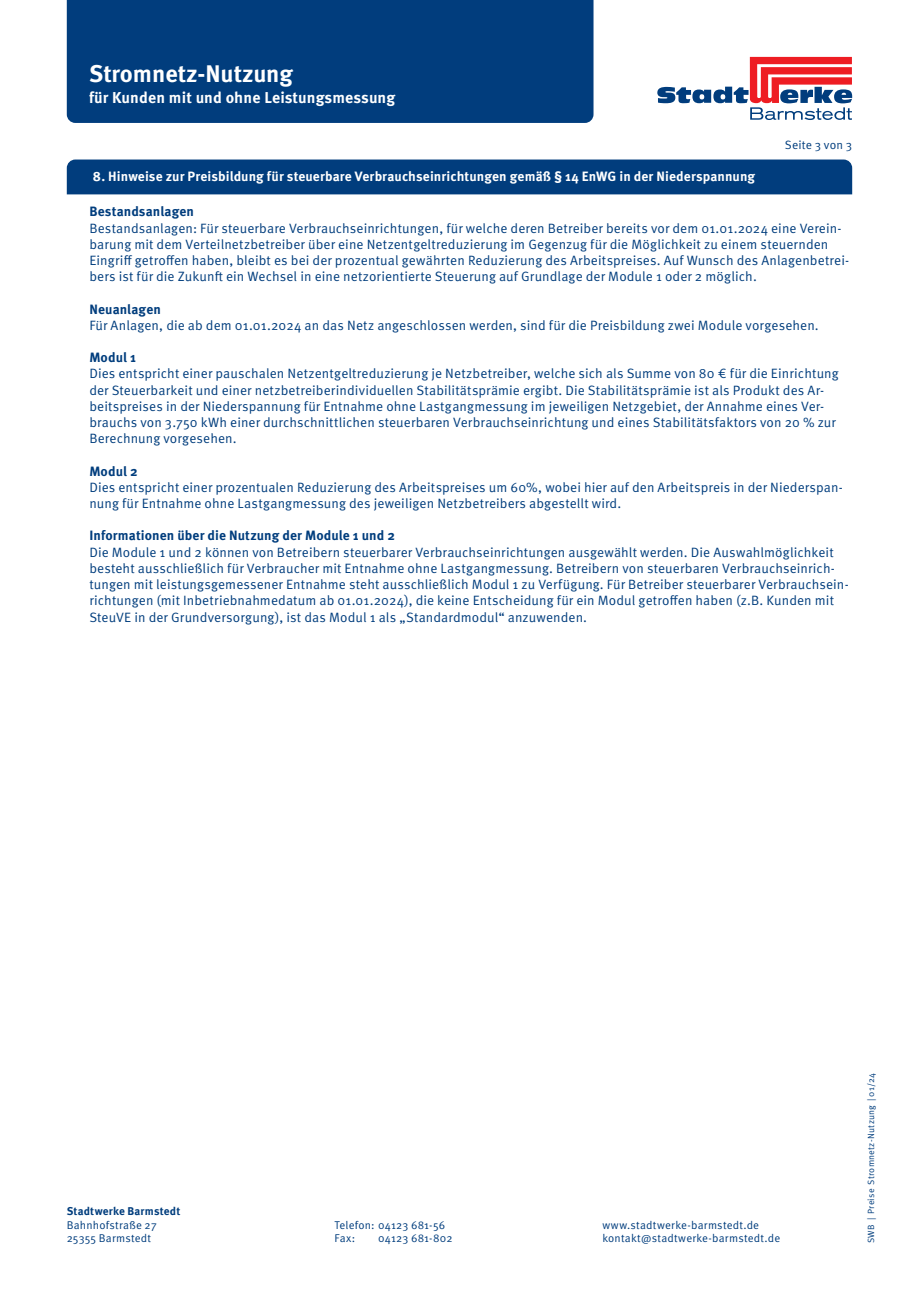
<style>
.page{position:relative;width:919px;height:1289px;background:#fff}
.page>*{position:absolute;margin:0;border:0;box-sizing:border-box;transform-origin:0 0}
.t1{font:700 24px "Meta OT";color:#fff}
.t2{font:700 15.75px "Meta OT";letter-spacing:.005em;color:#fff}
.t3{font:13.5px/16.2px "Meta OT Norm";letter-spacing:.005em;color:#013d7d}
.t4{font:700 13.5px "Meta OT";letter-spacing:.005em;color:#fff}
.t5{font:700 13.5px "Meta OT";letter-spacing:.005em;color:#013d7d}
.t6{font:12px "Meta OT Norm";letter-spacing:.015em;color:#013d7d}
.t7{font:11.25px/13.5px "Meta OT Norm";letter-spacing:.015em;color:#013d7d}
.t8{font:700 11.25px "Meta OT";letter-spacing:.015em;color:#013d7d}
.t9{font:9px "Meta OT Norm";letter-spacing:.025em;color:#013d7d}
</style>
<div class="page">
<div style="left:67px;top:0;width:526px;height:123px;background:#013d7d"></div>
<svg style="left:657px;top:57px;width:195px;height:63px"></svg>
<div style="left:67px;top:159px;width:785px;height:35px;background:#013d7d"></div>
<h1 class="t1" style="left:89px;top:59px;width:205px">Stromnetz-Nutzung</h1>
<p class="t2" style="left:89px;top:88px;width:308px">für Kunden mit und ohne Leistungsmessung</p>
<p class="t6" style="left:784px;top:138px;width:69px">Seite 3 von 3</p>
<p class="t4" style="left:93px;top:168px;width:663px">8. Hinweise zur Preisbildung für steuerbare Verbrauchseinrichtungen gemäß § 14 EnWG in der Niederspannung</p>
<p class="t5" style="left:89px;top:203px;width:106px">Bestandsanlagen</p>
<p class="t3" style="left:89px;top:220px;width:761px">Bestandsanlagen: Für steuerbare Verbrauchseinrichtungen, für welche deren Betreiber bereits vor dem 01.01.2024 eine Verein&shy;barung mit dem Verteilnetzbetreiber über eine Netzentgeltreduzierung im Gegenzug für die Möglichkeit zu einem steuernden Eingriff getroffen haben, bleibt es bei der prozentual gewährten Reduzierung des Arbeitspreises. Auf Wunsch des Anlagenbetrei&shy;bers ist für die Zukunft ein Wechsel in eine netzorientierte Steuerung auf Grundlage der Module 1 oder 2 möglich.</p>
<p class="t5" style="left:89px;top:300px;width:73px">Neuanlagen</p>
<p class="t3" style="left:89px;top:317px;width:731px">Für Anlagen, die ab dem 01.01.2024 an das Netz angeschlossen werden, sind für die Preisbildung zwei Module vorgesehen.</p>
<p class="t5" style="left:89px;top:349px;width:48px">Modul 1</p>
<p class="t3" style="left:89px;top:366px;width:750px">Dies entspricht einer pauschalen Netzentgeltreduzierung je Netzbetreiber, welche sich als Summe von 80 € für die Einrichtung der Steuerbarkeit und einer netzbetreiberindividuellen Stabilitätsprämie ergibt. Die Stabilitätsprämie ist als Produkt des Ar&shy;beitspreises in der Niederspannung für Entnahme ohne Lastgangmessung im jeweiligen Netzgebiet, der Annahme eines Ver&shy;brauchs von 3.750 kWh einer durchschnittlichen steuerbaren Verbrauchseinrichtung und eines Stabilitätsfaktors von 20 % zur Berechnung vorgesehen.</p>
<p class="t5" style="left:89px;top:462px;width:50px">Modul 2</p>
<p class="t3" style="left:89px;top:479px;width:755px">Dies entspricht einer prozentualen Reduzierung des Arbeitspreises um 60%, wobei hier auf den Arbeitspreis in der Niederspan&shy;nung für Entnahme ohne Lastgangmessung des jeweiligen Netzbetreibers abgestellt wird.</p>
<p class="t5" style="left:89px;top:527px;width:307px">Informationen über die Nutzung der Module 1 und 2</p>
<p class="t3" style="left:89px;top:544px;width:760px">Die Module 1 und 2 können von Betreibern steuerbarer Verbrauchseinrichtungen ausgewählt werden. Die Auswahlmöglichkeit besteht ausschließlich für Verbraucher mit Entnahme ohne Lastgangmessung. Betreibern von steuerbaren Verbrauchseinrich&shy;tungen mit leistungsgemessener Entnahme steht ausschließlich Modul 1 zu Verfügung. Für Betreiber steuerbarer Verbrauchsein&shy;richtungen (mit Inbetriebnahmedatum ab 01.01.2024), die keine Entscheidung für ein Modul getroffen haben (z.B. Kunden mit SteuVE in der Grundversorgung), ist das Modul 1 als „Standardmodul“ anzuwenden.</p>
<p class="t8" style="left:67px;top:1204px;width:115px">Stadtwerke Barmstedt</p>
<p class="t7" style="left:67px;top:1218px;width:91px">Bahnhofstraße 27<br>25355 Barmstedt</p>
<p class="t7" style="left:334px;top:1218px;width:112px">Telefon: 04123 681-56<br>Fax:</p>
<p class="t7" style="left:378px;top:1231px;width:76px">04123 681-802</p>
<p class="t7" style="left:602px;top:1218px;width:179px">www.stadtwerke-barmstedt.de kontakt@stadtwerke-barmstedt.de</p>
<p class="t9" style="left:865px;top:1243px;width:172px;rotate:-90deg">SWB | Preise Stromnetz-Nutzung | 01/24</p>
</div>
